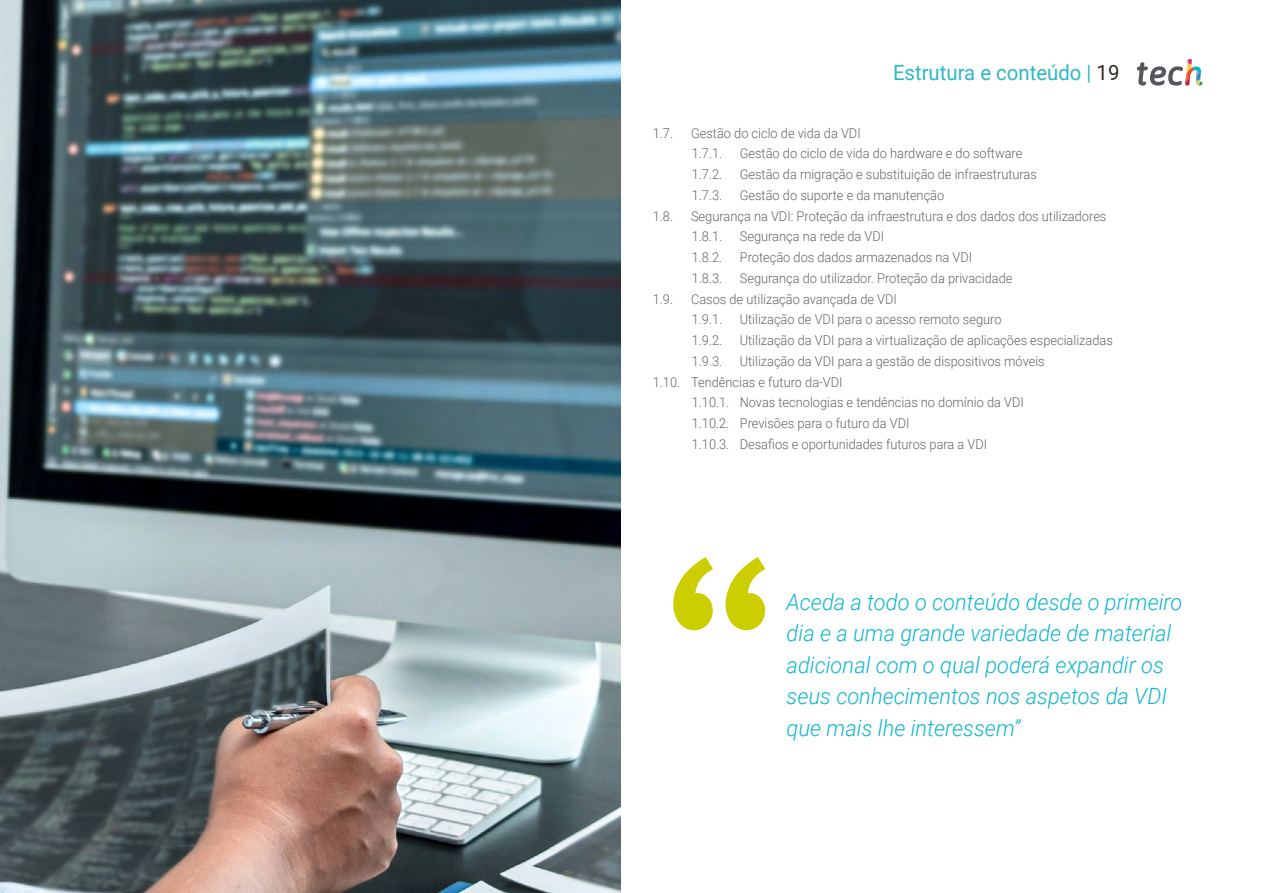
<style>
.page{position:relative;width:1263px;height:893px;background:#fff}
.page>*{position:absolute;margin:0;border:0;box-sizing:border-box;transform-origin:0 0}
.t1{font:italic 300 22.5px/31.5px "Roboto";color:#0fb6cf}
.t2{font:21px "Roboto";color:#2db8c5}
.t3{font:300 13.5px/20.7px "Roboto";color:#61646a;scale:.95 1}
.s1{color:#312e20}
</style>
<div class="page">
<img style="left:0;top:0;width:621px;height:893px">
<svg style="left:1137px;top:59px;width:65px;height:27px"></svg>
<svg style="left:673px;top:557px;width:92px;height:73px"></svg>
<h2 class="t2" style="left:893px;top:57px;width:228px">Estrutura e conteúdo | <span class="s1">19</span></h2>
<p class="t3" style="left:653px;top:122px;width:23px">1.7.</p>
<p class="t3" style="left:691px;top:122px;width:180px">Gestão do ciclo de vida da VDI<br>1.7.1.</p>
<p class="t3" style="left:740px;top:143px;width:299px">Gestão do ciclo de vida do hardware e do software</p>
<p class="t3" style="left:692px;top:164px;width:34px">1.7.2.</p>
<p class="t3" style="left:740px;top:164px;width:314px">Gestão da migração e substituição de infraestruturas</p>
<p class="t3" style="left:692px;top:184px;width:34px">1.7.3.</p>
<p class="t3" style="left:740px;top:184px;width:217px">Gestão do suporte e da manutenção</p>
<p class="t3" style="left:653px;top:205px;width:23px">1.8.</p>
<p class="t3" style="left:691px;top:205px;width:439px">Segurança na VDI: Proteção da infraestrutura e dos dados dos utilizadores<br>1.8.1.</p>
<p class="t3" style="left:740px;top:226px;width:154px">Segurança na rede da VDI</p>
<p class="t3" style="left:692px;top:247px;width:34px">1.8.2.</p>
<p class="t3" style="left:740px;top:247px;width:246px">Proteção dos dados armazenados na VDI</p>
<p class="t3" style="left:692px;top:267px;width:34px">1.8.3.</p>
<p class="t3" style="left:740px;top:267px;width:289px">Segurança do utilizador. Proteção da privacidade</p>
<p class="t3" style="left:653px;top:288px;width:23px">1.9.</p>
<p class="t3" style="left:691px;top:288px;width:218px">Casos de utilização avançada de VDI<br>1.9.1.</p>
<p class="t3" style="left:740px;top:309px;width:277px">Utilização de VDI para o acesso remoto seguro</p>
<p class="t3" style="left:692px;top:330px;width:34px">1.9.2.</p>
<p class="t3" style="left:740px;top:330px;width:394px">Utilização da VDI para a virtualização de aplicações especializadas</p>
<p class="t3" style="left:692px;top:350px;width:34px">1.9.3.</p>
<p class="t3" style="left:740px;top:350px;width:323px">Utilização da VDI para a gestão de dispositivos móveis</p>
<p class="t3" style="left:653px;top:371px;width:201px">1.10. Tendências e futuro da-VDI</p>
<p class="t3" style="left:692px;top:392px;width:351px">1.10.1. Novas tecnologias e tendências no domínio da VDI</p>
<p class="t3" style="left:692px;top:413px;width:231px">1.10.2. Previsões para o futuro da VDI</p>
<p class="t3" style="left:692px;top:433px;width:313px">1.10.3. Desafios e oportunidades futuros para a VDI</p>
<h1 class="t1" style="left:787px;top:585px;width:397px">Aceda a todo o conteúdo desde o primeiro dia e a uma grande variedade de material adicional com o qual poderá expandir os seus conhecimentos nos aspetos da VDI que mais lhe interessem”</h1>
</div>
